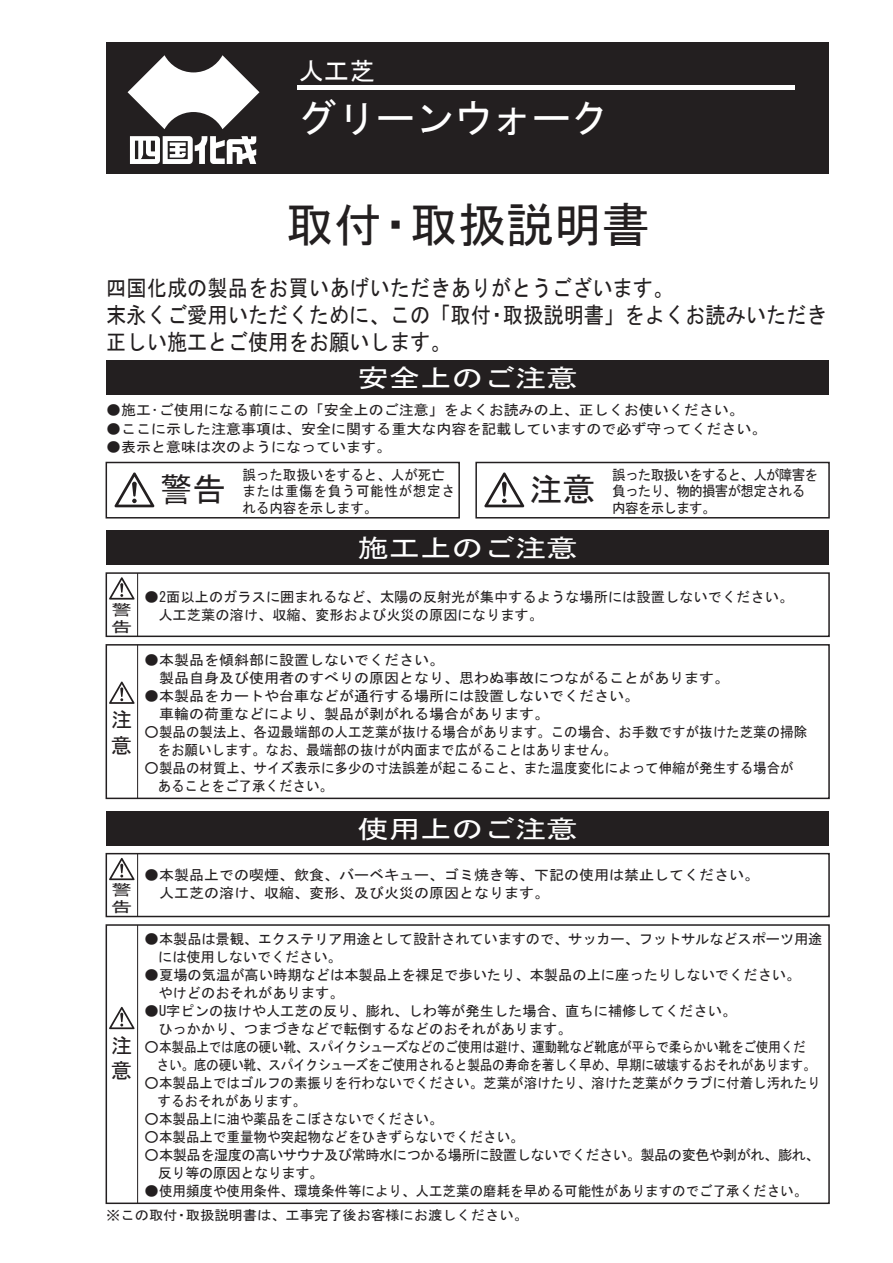
<style>
.page{position:relative;width:893px;height:1263px;background:#fff}
.page>*{position:absolute;margin:0;border:0;box-sizing:border-box;transform-origin:0 0}
.t1{font:48px "MS Gothic";color:#231f20}
.t2{font:39px "MS Gothic";color:#fff}
.t3{font:32.85px "MS Gothic";color:#231f20}
.t4{font:25.5px "MS Gothic";color:#fff}
.t5{font:25.2px "MS Gothic";color:#fff;scale:1.25 1}
.t6{font:22.5px/27px "MS Gothic";color:#231f20;scale:.9 1}
.t7{font:21px/25.2px "MS Gothic";color:#231f20}
.t8{font:14.7px/16.5px "MS Gothic";color:#231f20;scale:1.43 1}
.t9{font:14.25px/18px "MS Gothic";color:#231f20;scale:1.05 1}
.t10{font:14.25px/18px "MS Gothic";letter-spacing:-.025em;color:#231f20;scale:1.05 1}
.t11{font:14.25px/18px "MS Gothic";letter-spacing:-.035em;color:#231f20;scale:1.05 1}
.t12{font:14.25px/16.5px "MS Gothic";color:#231f20;scale:.95 1}
.t13{font:14.25px/16.5px "MS Gothic";letter-spacing:-.05em;color:#231f20;scale:.95 1}
.t14{font:13.5px "MS Gothic";color:#231f20;scale:1.05 1}
</style>
<div class="page">
<div style="left:106px;top:360px;width:723px;height:34px;background:#231f20"></div>
<div style="left:106px;top:530px;width:723px;height:35px;background:#231f20"></div>
<div style="left:106px;top:43px;width:723px;height:131px;background:#231f20"></div>
<div style="left:298px;top:85px;width:497px;height:5px;background:#fff"></div>
<svg style="left:130px;top:136px;width:126px;height:28px"></svg>
<svg style="left:128px;top:55px;width:131px;height:74px"></svg>
<div style="left:106px;top:462px;width:354px;height:56px;border:2px solid #231f20"></div>
<div style="left:475px;top:462px;width:355px;height:56px;border:2px solid #231f20"></div>
<div style="left:106px;top:811px;width:723px;height:34px;background:#231f20"></div>
<svg style="left:114px;top:472px;width:40px;height:35px"></svg>
<svg style="left:109px;top:577px;width:26px;height:23px"></svg>
<svg style="left:484px;top:472px;width:40px;height:35px"></svg>
<div style="left:106px;top:572px;width:724px;height:65px;border:2px solid #231f20"></div>
<hr style="left:137px;top:573px;width:1px;height:63px;background:#231f20">
<svg style="left:109px;top:681px;width:26px;height:23px"></svg>
<div style="left:106px;top:644px;width:724px;height:155px;border:2px solid #231f20"></div>
<hr style="left:137px;top:645px;width:1px;height:153px;background:#231f20">
<svg style="left:109px;top:858px;width:26px;height:22px"></svg>
<div style="left:106px;top:853px;width:724px;height:64px;border:2px solid #231f20"></div>
<hr style="left:137px;top:854px;width:1px;height:62px;background:#231f20">
<svg style="left:109px;top:1007px;width:26px;height:22px"></svg>
<div style="left:106px;top:924px;width:724px;height:280px;border:2px solid #231f20"></div>
<hr style="left:137px;top:925px;width:1px;height:278px;background:#231f20">
<p class="t4" style="left:298px;top:58px;width:78px">人工芝</p>
<p class="t2" style="left:298px;top:99px;width:313px">グリーンウォーク</p>
<p class="t1" style="left:286px;top:201px;width:366px">取付・取扱説明書</p>
<p class="t6" style="left:106px;top:274px;width:802px">四国化成の製品をお買いあげいただきありがとうございます。<br>末永くご愛用いただくために、この「取付・取扱説明書」をよくお読みいただき正しい施工とご使用をお願いします。</p>
<p class="t5" style="left:357px;top:365px;width:178px">安全上のご注意</p>
<p class="t9" style="left:106px;top:401px;width:609px">●施工･ご使用になる前にこの「安全上のご注意」をよくお読みの上、正しくお使いください。</p>
<p class="t9" style="left:106px;top:419px;width:630px">●ここに示した注意事項は、安全に関する重大な内容を記載していますので必ず守ってください。</p>
<p class="t9" style="left:106px;top:438px;width:273px">●表示と意味は次のようになっています。</p>
<p class="t8" style="left:111px;top:602px;width:16px">警告</p>
<p class="t7" style="left:111px;top:707px;width:22px">注意</p>
<p class="t8" style="left:111px;top:882px;width:16px">警告</p>
<p class="t7" style="left:111px;top:1032px;width:22px">注意</p>
<p class="t3" style="left:160px;top:473px;width:67px">警告</p>
<p class="t12" style="left:242px;top:466px;width:225px">誤った取扱いをすると、人が死亡または重傷を負う可能性が想定される内容を示します。</p>
<p class="t3" style="left:530px;top:473px;width:67px">注意</p>
<p class="t13" style="left:612px;top:466px;width:218px">誤った取扱いをすると、人が障害を負ったり、物的損害が想定される内容を示します。</p>
<p class="t5" style="left:357px;top:535px;width:178px">施工上のご注意</p>
<p class="t9" style="left:144px;top:587px;width:620px">●2面以上のガラスに囲まれるなど、太陽の反射光が集中するような場所には設置しないでください。　人工芝葉の溶け、収縮、変形および火災の原因になります。</p>
<p class="t9" style="left:144px;top:651px;width:559px">●本製品を傾斜部に設置しないでください。<br>　製品自身及び使用者のすべりの原因となり、思わぬ事故につながることがあります。</p>
<p class="t9" style="left:144px;top:687px;width:473px">●本製品をカートや台車などが通行する場所には設置しないでください。　車輪の荷重などにより、製品が剥がれる場合があります。</p>
<p class="t9" style="left:144px;top:723px;width:633px">○製品の製法上、各辺最端部の人工芝葉が抜ける場合があります。この場合、お手数ですが抜けた芝葉の掃除　をお願いします。なお、最端部の抜けが内面まで広がることはありません。</p>
<p class="t9" style="left:144px;top:759px;width:620px">○製品の材質上、サイズ表示に多少の寸法誤差が起こること、また温度変化によって伸縮が発生する場合が　あることをご了承ください。</p>
<p class="t5" style="left:357px;top:816px;width:178px">使用上のご注意</p>
<p class="t9" style="left:144px;top:865px;width:587px">●本製品上での喫煙、飲食、バーベキュー、ゴミ焼き等、下記の使用は禁止してください。　人工芝の溶け、収縮、変形、及び火災の原因となります。</p>
<p class="t9" style="left:144px;top:930px;width:647px">●本製品は景観、エクステリア用途として設計されていますので、サッカー、フットサルなどスポーツ用途　には使用しないでください。</p>
<p class="t9" style="left:144px;top:966px;width:627px">●夏場の気温が高い時期などは本製品上を裸足で歩いたり、本製品の上に座ったりしないでください。　やけどのおそれがあります。</p>
<p class="t9" style="left:144px;top:1002px;width:565px">●U字ピンの抜けや人工芝の反り、膨れ、しわ等が発生した場合、直ちに補修してください。　ひっかかり、つまづきなどで転倒するなどのおそれがあります。</p>
<p class="t10" style="left:144px;top:1038px;width:641px">○本製品上では底の硬い靴、スパイクシューズなどのご使用は避け、運動靴など靴底が平らで柔らかい靴をご使用くだ　さい。底の硬い靴、スパイクシューズをご使用されると製品の寿命を著しく早め、早期に破壊するおそれがあります。</p>
<p class="t9" style="left:144px;top:1074px;width:646px">○本製品上ではゴルフの素振りを行わないでください。芝葉が溶けたり、溶けた芝葉がクラブに付着し汚れたり　するおそれがあります。</p>
<p class="t9" style="left:144px;top:1110px;width:286px">○本製品上に油や薬品をこぼさないでください。</p>
<p class="t9" style="left:144px;top:1128px;width:363px">○本製品上で重量物や突起物などをひきずらないでください。</p>
<p class="t11" style="left:144px;top:1146px;width:645px">○本製品を湿度の高いサウナ及び常時水につかる場所に設置しないでください。製品の変色や剥がれ、膨れ、　反り等の原因となります。</p>
<p class="t9" style="left:144px;top:1182px;width:633px">●使用頻度や使用条件、環境条件等により、人工芝葉の磨耗を早める可能性がありますのでご了承ください。</p>
<p class="t14" style="left:106px;top:1208px;width:403px">※この取付・取扱説明書は、工事完了後お客様にお渡しください。</p>
</div>
